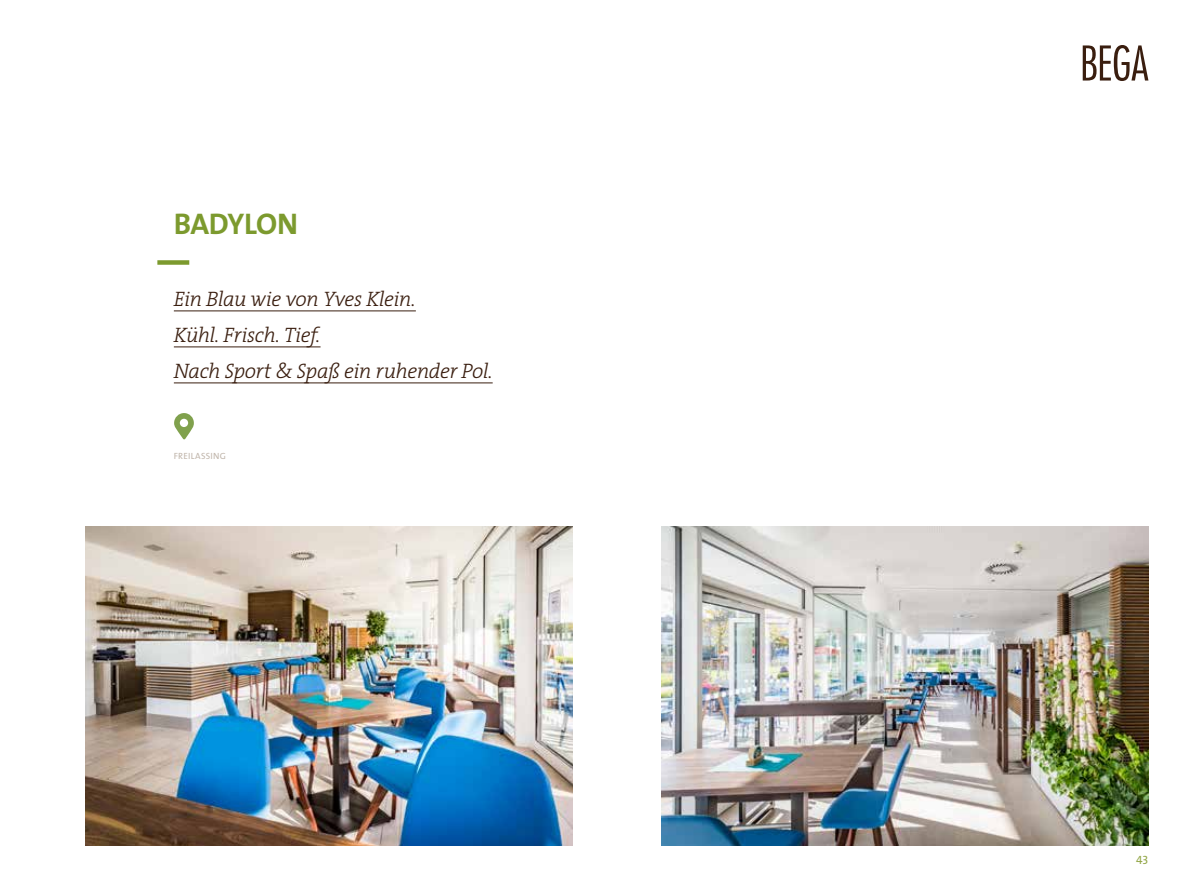
<style>
.page{position:relative;width:1191px;height:893px;background:#fff}
.page>*{position:absolute;margin:0;border:0;box-sizing:border-box;transform-origin:0 0}
.t1{font:700 30px "The Sans";letter-spacing:-.015em;color:#7c9a2e}
.t2{font:italic 300 21px/36px "The Serif";letter-spacing:-.025em;color:#3a1e0f}
.t3{font:12px "The Sans Regular Caps";color:#93a748}
.t4{font:9px "The Sans";letter-spacing:.03em;color:#c0b5aa}
</style>
<div class="page">
<img style="left:85px;top:526px;width:487px;height:319px">
<hr style="left:174px;top:311px;width:242px;height:1px;background:#3a1e0f">
<hr style="left:174px;top:347px;width:146px;height:1px;background:#3a1e0f">
<hr style="left:174px;top:383px;width:319px;height:1px;background:#3a1e0f">
<div style="left:157px;top:260px;width:32px;height:5px;background:#7c9a2e"></div>
<svg style="left:174px;top:413px;width:20px;height:27px"></svg>
<img style="left:661px;top:526px;width:487px;height:319px">
<svg style="left:1082px;top:45px;width:66px;height:36px"></svg>
<h1 class="t1" style="left:174px;top:199px;width:126px">BADYLON</h1>
<p class="t2" style="left:174px;top:280px;width:320px">Ein Blau wie von Yves Klein.<br>Kühl. Frisch. Tief.<br>Nach Sport &amp; Spaß ein ruhender Pol.</p>
<p class="t4" style="left:174px;top:449px;width:54px">FREILASSING</p>
<p class="t3" style="left:1136px;top:853px;width:14px">43</p>
</div>
